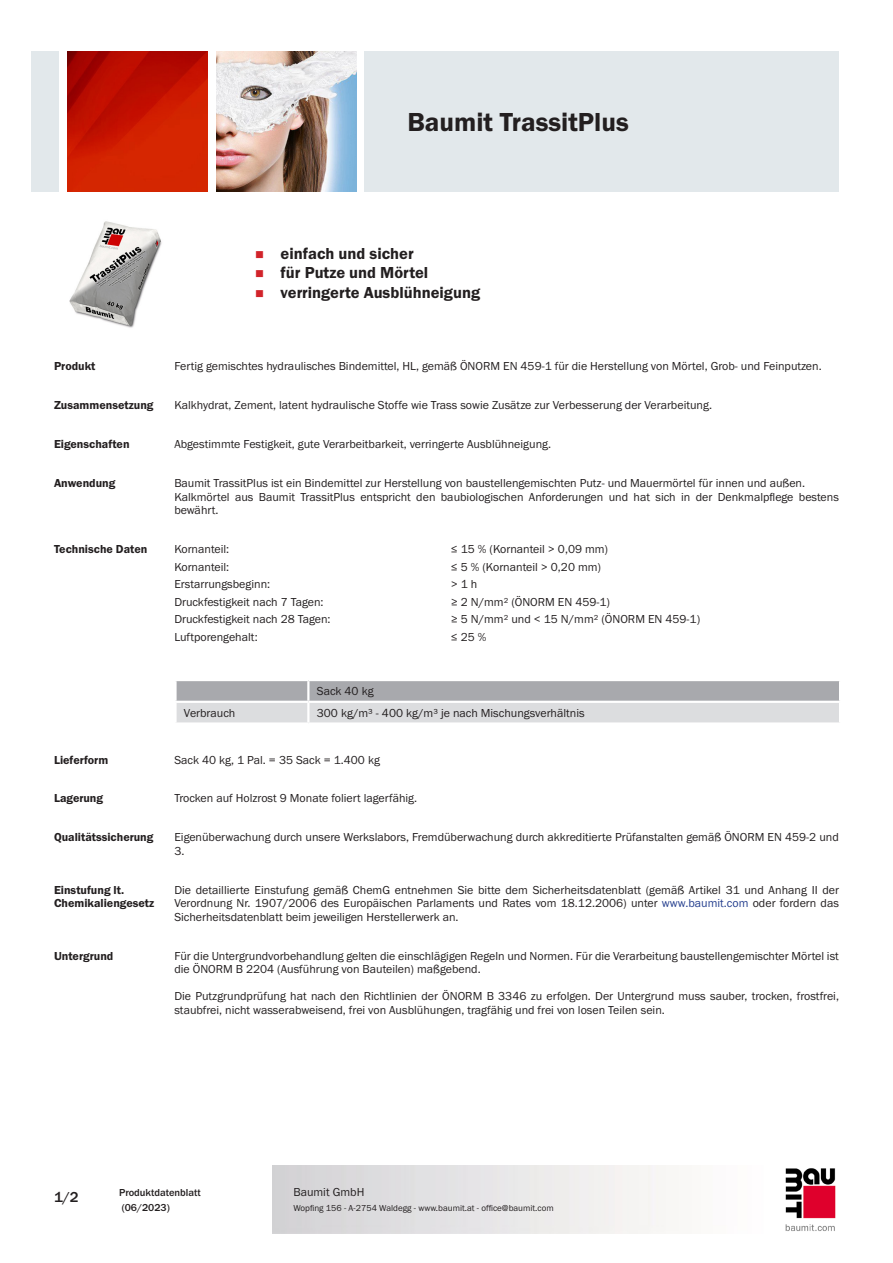
<style>
.page{position:relative;width:893px;height:1263px;background:#fff}
.page>*{position:absolute;margin:0;border:0;box-sizing:border-box;transform-origin:0 0}
.PDS_Produktname{font:27px "BM Franklin Gothic URW Dem";color:#231f20}
.t1{font:16.5px "BM Franklin Gothic URW Dem";color:#231f20}
.t2{font:500 15px "BM Franklin Gothic URW";color:#231f20}
.PDS_Standard{font:12px/13.5px "BM Franklin Gothic URW Boo";color:#231f20}
.PDS_Standard_linksbü{font:12px "BM Franklin Gothic URW Boo";color:#231f20}
.PDS_Header{font:12px/13.5px "BM Franklin Gothic URW Dem";color:#231f20}
.t3{font:500 10.5px/15px "BM Franklin Gothic URW";color:#231f20}
.t4{font:9px "BM Franklin Gothic URW Boo";color:#231f20}
.s1{color:#253f8e}
</style>
<div class="page">
<img style="left:785px;top:1168px;width:51px;height:63px">
<div style="left:32px;top:51px;width:27px;height:140px;background:#e2e8eb"></div>
<img style="left:68px;top:52px;width:140px;height:139px">
<img style="left:216px;top:51px;width:141px;height:140px">
<div style="left:365px;top:51px;width:474px;height:140px;background:#e2e8eb"></div>
<img style="left:69px;top:221px;width:93px;height:107px">
<svg style="left:175px;top:680px;width:665px;height:43px"></svg>
<hr style="left:308px;top:722px;width:533px;height:3px;background:#fff">
<p class="PDS_Produktname" style="left:407px;top:106px;width:223px">Baumit TrassitPlus</p>
<p class="t1" style="left:281px;top:243px;width:135px">einfach und sicher</p>
<p class="t1" style="left:281px;top:263px;width:149px">für Putze und Mörtel</p>
<p class="t1" style="left:281px;top:282px;width:201px">verringerte Ausblühneigung</p>
<p class="PDS_Header" style="left:54px;top:360px;width:43px">Produkt</p>
<p class="PDS_Standard" style="left:174px;top:360px;width:649px">Fertig gemischtes hydraulisches Bindemittel, HL, gemäß ÖNORM EN 459-1 für die Herstellung von Mörtel, Grob- und Feinputzen.</p>
<p class="PDS_Header" style="left:54px;top:399px;width:101px">Zusammensetzung</p>
<p class="PDS_Standard" style="left:174px;top:399px;width:539px">Kalkhydrat, Zement, latent hydraulische Stoffe wie Trass sowie Zusätze zur Verbesserung der Verarbeitung.</p>
<p class="PDS_Header" style="left:54px;top:438px;width:77px">Eigenschaften</p>
<p class="PDS_Standard" style="left:174px;top:438px;width:378px">Abgestimmte Festigkeit, gute Verarbeitbarkeit, verringerte Ausblühneigung.</p>
<p class="PDS_Header" style="left:54px;top:477px;width:63px">Anwendung</p>
<p class="PDS_Standard" style="left:174px;top:477px;width:632px">Baumit TrassitPlus ist ein Bindemittel zur Herstellung von baustellengemischten Putz- und Mauermörtel für innen und außen.</p>
<p class="PDS_Standard" style="left:174px;top:490px;width:666px">Kalkmörtel aus Baumit TrassitPlus entspricht den baubiologischen Anforderungen und hat sich in der Denkmalpflege bestens bewährt.</p>
<p class="PDS_Header" style="left:54px;top:542px;width:95px">Technische Daten</p>
<p class="PDS_Standard_linksbü" style="left:174px;top:541px;width:56px">Kornanteil:</p>
<p class="PDS_Standard_linksbü" style="left:451px;top:541px;width:159px">≤ 15 % (Kornanteil &gt; 0,09 mm)</p>
<p class="PDS_Standard_linksbü" style="left:174px;top:559px;width:56px">Kornanteil:</p>
<p class="PDS_Standard_linksbü" style="left:451px;top:559px;width:152px">≤ 5 % (Kornanteil &gt; 0,20 mm)</p>
<p class="PDS_Standard_linksbü" style="left:174px;top:576px;width:97px">Erstarrungsbeginn:</p>
<p class="PDS_Standard_linksbü" style="left:451px;top:576px;width:28px">&gt; 1 h</p>
<p class="PDS_Standard_linksbü" style="left:174px;top:594px;width:151px">Druckfestigkeit nach 7 Tagen:</p>
<p class="PDS_Standard_linksbü" style="left:451px;top:594px;width:161px">≥ 2 N/mm² (ÖNORM EN 459-1)</p>
<p class="PDS_Standard_linksbü" style="left:174px;top:612px;width:158px">Druckfestigkeit nach 28 Tagen:</p>
<p class="PDS_Standard_linksbü" style="left:451px;top:612px;width:251px">≥ 5 N/mm² und &lt; 15 N/mm² (ÖNORM EN 459-1)</p>
<p class="PDS_Standard_linksbü" style="left:174px;top:629px;width:85px">Luftporengehalt:</p>
<p class="PDS_Standard_linksbü" style="left:451px;top:629px;width:37px">≤ 25 %</p>
<p class="PDS_Standard_linksbü" style="left:317px;top:684px;width:58px">Sack 40 kg</p>
<p class="PDS_Standard_linksbü" style="left:184px;top:706px;width:53px">Verbrauch</p>
<p class="PDS_Standard_linksbü" style="left:317px;top:706px;width:269px">300 kg/m³ - 400 kg/m³ je nach Mischungsverhältnis</p>
<p class="PDS_Header" style="left:54px;top:753px;width:56px">Lieferform</p>
<p class="PDS_Standard" style="left:174px;top:753px;width:207px">Sack 40 kg, 1 Pal. = 35 Sack = 1.400 kg</p>
<p class="PDS_Header" style="left:54px;top:792px;width:51px">Lagerung</p>
<p class="PDS_Standard" style="left:174px;top:792px;width:244px">Trocken auf Holzrost 9 Monate foliert lagerfähig.</p>
<p class="PDS_Header" style="left:54px;top:831px;width:101px">Qualitätssicherung</p>
<p class="PDS_Standard" style="left:174px;top:831px;width:666px">Eigenüberwachung durch unsere Werkslabors, Fremdüberwachung durch akkreditierte Prüfanstalten gemäß ÖNORM EN 459-2 und<br>3.</p>
<p class="PDS_Header" style="left:54px;top:883px;width:102px">Einstufung lt.<br>Chemikaliengesetz</p>
<p class="PDS_Standard" style="left:174px;top:883px;width:666px;text-align:justify">Die detaillierte Einstufung gemäß ChemG entnehmen Sie bitte dem Sicherheitsdatenblatt (gemäß Artikel 31 und Anhang II der Verordnung Nr. 1907/2006 des Europäischen Parlaments und Rates vom 18.12.2006) unter <span class="s1">www.baumit.com</span> oder fordern das Sicherheitsdatenblatt beim jeweiligen Herstellerwerk an.</p>
<p class="PDS_Header" style="left:54px;top:949px;width:61px">Untergrund</p>
<p class="PDS_Standard" style="left:174px;top:949px;width:666px">Für die Untergrundvorbehandlung gelten die einschlägigen Regeln und Normen. Für die Verarbeitung baustellengemischter Mörtel ist die ÖNORM B 2204 (Ausführung von Bauteilen) maßgebend.</p>
<p class="PDS_Standard" style="left:174px;top:989px;width:666px">Die Putzgrundprüfung hat nach den Richtlinien der ÖNORM B 3346 zu erfolgen. Der Untergrund muss sauber, trocken, frostfrei, staubfrei, nicht wasserabweisend, frei von Ausblühungen, tragfähig und frei von losen Teilen sein.</p>
<p class="t2" style="left:54px;top:1188px;width:26px">1/2</p>
<p class="t3" style="left:119px;top:1185px;width:83px">Produktdatenblatt (06/2023)</p>
<p class="PDS_Standard" style="left:293px;top:1185px;width:73px">Baumit GmbH</p>
<p class="t4" style="left:293px;top:1202px;width:262px">Wopfing 156 - A-2754 Waldegg - www.baumit.at - office@baumit.com</p>
</div>
